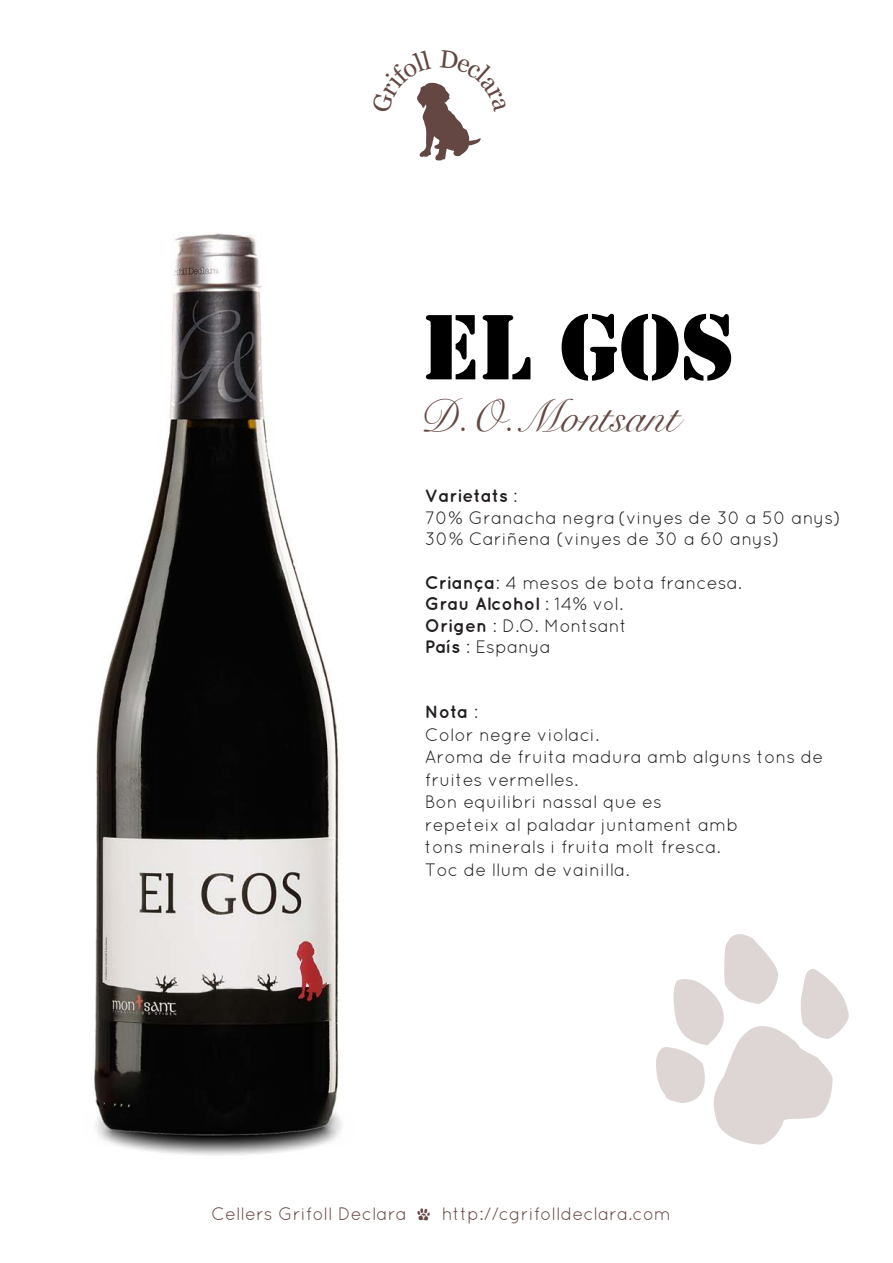
<style>
.page{position:relative;width:893px;height:1263px;background:#fff}
.page>*{position:absolute;margin:0;border:0;box-sizing:border-box;transform-origin:0 0}
.t1{font:85.95px "Stencil Std";color:#000001}
.t2{font:44.85px "Snell Roundhand";color:#644743}
.t3{font:18px/22.5px "Quicksand";color:#231f20}
.t4{font:18px "Quicksand";color:#644743}
.s1{font-weight:700}
.s2{font-family:"Ennobled Pet"}
</style>
<div class="page">
<svg style="left:656px;top:934px;width:193px;height:211px"></svg>
<img style="left:94px;top:233px;width:248px;height:922px">
<svg style="left:417px;top:82px;width:64px;height:79px"></svg>
<h1 class="t1" style="left:423px;top:292px;width:313px">EL GOS</h1>
<h2 class="t2" style="left:418px;top:391px;width:262px">D.O.Montsant</h2>
<p class="t3" style="left:425px;top:485px;width:417px;line-height:21.6px"><span class="s1">Varietats</span> :<br>70% Granacha negra (vinyes de 30 a 50 anys)<br>30% Cariñena (vinyes de 30 a 60 anys)</p>
<p class="t3" style="left:425px;top:571px;width:319px;line-height:21.6px"><span class="s1">Criança</span>: 4 mesos de bota francesa.<br><span class="s1">Grau Alcohol</span> : 14% vol.<br><span class="s1">Origen</span> : D.O. Montsant<br><span class="s1">País</span> : Espanya</p>
<p class="t3" style="left:425px;top:700px;width:400px"><span class="s1">Nota</span> :<br>Color negre violaci.<br>Aroma de fruita madura amb alguns tons de fruites vermelles.<br>Bon equilibri nassal que es<br>repeteix al paladar juntament amb<br>tons minerals i fruita molt fresca.<br>Toc de llum de vainilla.</p>
<p class="t4" style="left:211px;top:1203px;width:461px">Cellers Grifoll Declara <span class="s2">Y</span> http://cgrifolldeclara.com</p>
</div>
